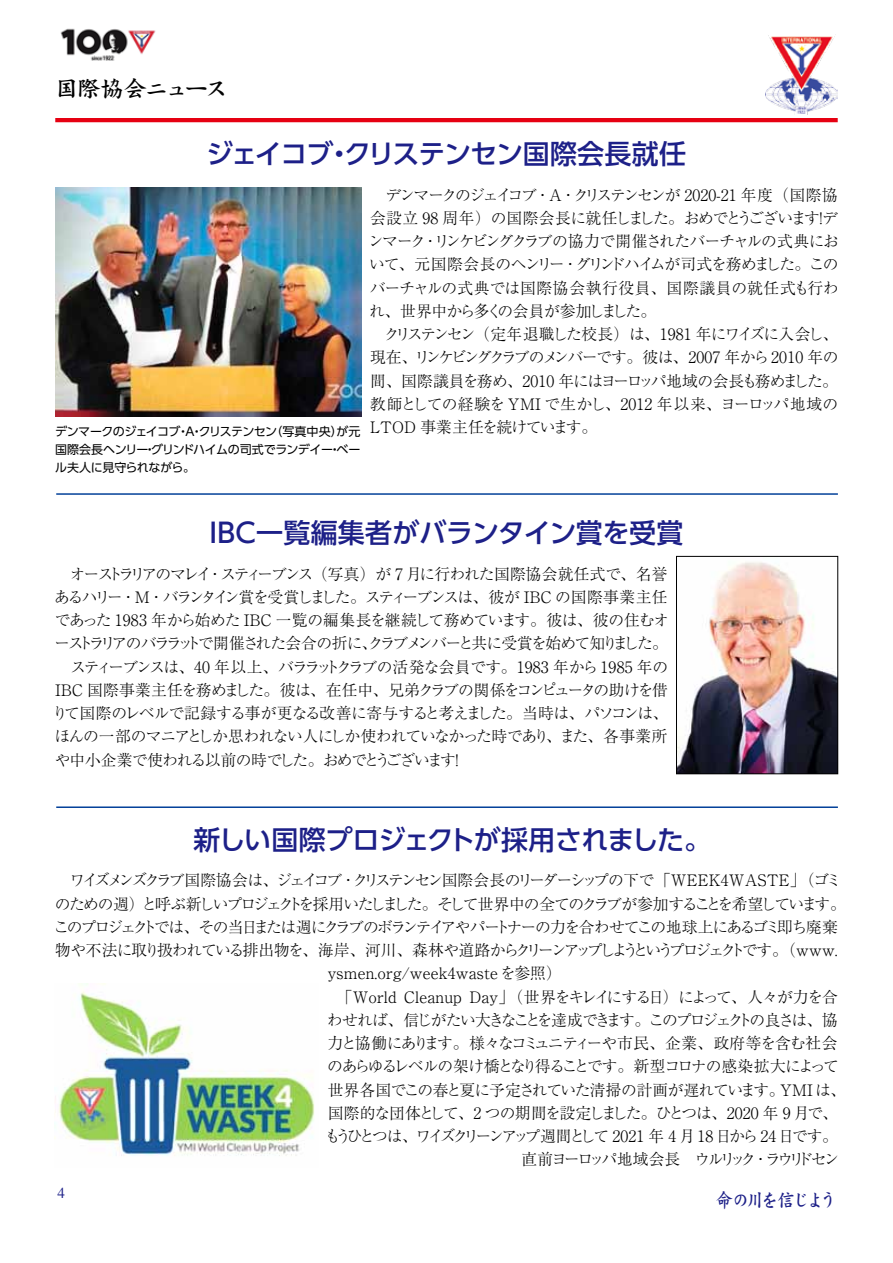
<style>
.page{position:relative;width:893px;height:1263px;background:#fff}
.page>*{position:absolute;margin:0;border:0;box-sizing:border-box;transform-origin:0 0}
.t1{font:500 27px "UD Shin Go Pro";letter-spacing:-.035em;color:#1d2088}
.t2{font:500 27px "UD Shin Go Pro";letter-spacing:-.01em;color:#1d2088}
.t3{font:24px "DF Kai Sho Std W7";letter-spacing:-.115em;color:#000}
.t4{font:19.5px "DF Kai Sho Std W7";letter-spacing:-.16em;color:#1d2088;scale:.9 1}
.t5{font:300 15.75px/23.2px "Ryumin Pro";letter-spacing:-.085em;color:#000;text-align:justify}
.t6{font:300 15.75px/23.2px "Ryumin Pro";letter-spacing:-.06em;color:#000}
.t7{font:300 15.75px "Ryumin Pro";letter-spacing:-.11em;color:#000}
.t8{font:300 15.75px "Ryumin Pro";letter-spacing:-.15em;color:#000}
.t9{font:300 15.75px "Ryumin Pro";letter-spacing:-.12em;color:#000}
.t10{font:300 15.75px "Ryumin Pro";letter-spacing:-.02em;color:#000}
.t11{font:300 15.75px "Ryumin Pro";letter-spacing:-.165em;color:#000}
.t12{font:300 15.75px "Ryumin Pro";letter-spacing:-.045em;color:#000}
.t13{font:300 15.75px "Ryumin Pro";letter-spacing:-.17em;color:#000}
.t14{font:300 15.75px "Ryumin Pro";letter-spacing:.01em;color:#000}
.t15{font:15px "Times";color:#1d2088}
.t16{font:12px/18px "UD Shin Go Pro";letter-spacing:-.03em;color:#000;text-align:justify}
</style>
<div class="page">
<hr style="left:55px;top:118px;width:783px;height:4px;background:#e60012">
<img style="left:765px;top:34px;width:73px;height:80px">
<img style="left:60px;top:28px;width:96px;height:33px">
<img style="left:55px;top:187px;width:306px;height:230px">
<img style="left:678px;top:562px;width:158px;height:210px">
<div style="left:676px;top:556px;width:162px;height:218px;border:1px solid #000"></div>
<img style="left:55px;top:983px;width:260px;height:173px">
<hr style="left:56px;top:493px;width:782px;height:2px;background:#003f98">
<hr style="left:56px;top:806px;width:782px;height:2px;background:#003f98">
<h2 class="t3" style="left:55px;top:76px;width:175px">国際協会ニュース</h2>
<h1 class="t1" style="left:206px;top:132px;width:481px">ジェイコブ・クリステンセン国際会長就任</h1>
<p class="t6" style="left:368px;top:182px;width:472px">　デンマークのジェイコブ・A・クリステンセンが 2020-21 年度（国際協会設立 98 周年）の国際会長に就任しました。おめでとうございます！デンマーク・リンケビングクラブの協力で開催されたバーチャルの式典において、元国際会長のヘンリー・グリンドハイムが司式を務めました。このバーチャルの式典では国際協会執行役員、国際議員の就任式も行われ、世界中から多くの会員が参加しました。<br>　クリステンセン（定年退職した校長）は、1981 年にワイズに入会し、現在、リンケビングクラブのメンバーです。彼は、2007 年から 2010 年の間、国際議員を務め、2010 年にはヨーロッパ地域の会長も務めました。教師としての経験を YMI で生かし、2012 年以来、ヨーロッパ地域のLTOD 事業主任を続けています。</p>
<p class="t16" style="left:55px;top:422px;width:307px">デンマークのジェイコブ・A・クリステンセン（写真中央）が元国際会長ヘンリー・グリンドハイムの司式でランデイー・ベール夫人に見守られながら。</p>
<h1 class="t2" style="left:200px;top:511px;width:485px">ＩＢＣ一覧編集者がバランタイン賞を受賞</h1>
<p class="t5" style="left:52px;top:561px;width:619px">　オーストラリアのマレイ・スティーブンス（写真）が 7 月に行われた国際協会就任式で、名誉あるハリー・Ｍ・バランタイン賞を受賞しました。スティーブンスは、彼が IBC の国際事業主任であった 1983 年から始めた IBC 一覧の編集長を継続して務めています。彼は、彼の住むオーストラリアのバララットで開催された会合の折に、クラブメンバーと共に受賞を始めて知りました。　スティーブンスは、40 年以上、バララットクラブの活発な会員です。1983 年から1985 年のIBC 国際事業主任を務めました。彼は、在任中、兄弟クラブの関係をコンピュータの助けを借りて国際のレベルで記録する事が更なる改善に寄与すると考えました。当時は、パソコンは、ほんの一部のマニアとしか思われない人にしか使われていなかった時であり、また、各事業所や中小企業で使われる以前の時でした。おめでとうございます！</p>
<h1 class="t1" style="left:193px;top:817px;width:519px">新しい国際プロジェクトが採用されました。</h1>
<p class="t8" style="left:55px;top:868px;width:788px">　ワイズメンズクラブ国際協会は、ジェイコブ・クリステンセン国際会長のリーダーシップの下で「WEEK4WASTE」（ゴミ</p>
<p class="t7" style="left:55px;top:891px;width:793px">のための週）と呼ぶ新しいプロジェクトを採用いたしました。そして世界中の全てのクラブが参加することを希望しています。</p>
<p class="t9" style="left:53px;top:914px;width:786px">このプロジェクトでは、その当日または週にクラブのボランテイアやパートナーの力を合わせてこの地球上にあるゴミ即ち廃棄</p>
<p class="t7" style="left:55px;top:938px;width:784px">物や不法に取り扱われている排出物を、海岸、河川、森林や道路からクリーンアップしようというプロジェクトです。（www.</p>
<p class="t14" style="left:328px;top:961px;width:236px">ysmen.org/week4wasteを参照）</p>
<p class="t10" style="left:328px;top:984px;width:512px">　「World Cleanup Day」（世界をキレイにする日）によって、人々が力を合</p>
<p class="t8" style="left:327px;top:1007px;width:513px">わせれば、信じがたい大きなことを達成できます。このプロジェクトの良さは、協</p>
<p class="t5" style="left:328px;top:1030px;width:511px">力と協働にあります。様々なコミュニティーや市民、企業、政府等を含む社会</p>
<p class="t5" style="left:327px;top:1053px;width:513px">のあらゆるレベルの架け橋となり得ることです。新型コロナの感染拡大によって</p>
<p class="t12" style="left:328px;top:1077px;width:520px">世界各国でこの春と夏に予定されていた清掃の計画が遅れています。YMI は、</p>
<p class="t5" style="left:328px;top:1100px;width:512px">国際的な団体として、2 つの期間を設定しました。ひとつは、2020 年 9 月で、</p>
<p class="t11" style="left:325px;top:1124px;width:514px">もうひとつは、ワイズクリーンアップ週間として 2021 年 4 月 18 日から 24 日です。</p>
<p class="t13" style="left:506px;top:1147px;width:336px">　直前ヨーロッパ地域会長　ウルリック・ラウリドセン</p>
<p class="t15" style="left:57px;top:1179px;width:9px">4</p>
<p class="t4" style="left:715px;top:1190px;width:136px">命の川を信じよう</p>
</div>
